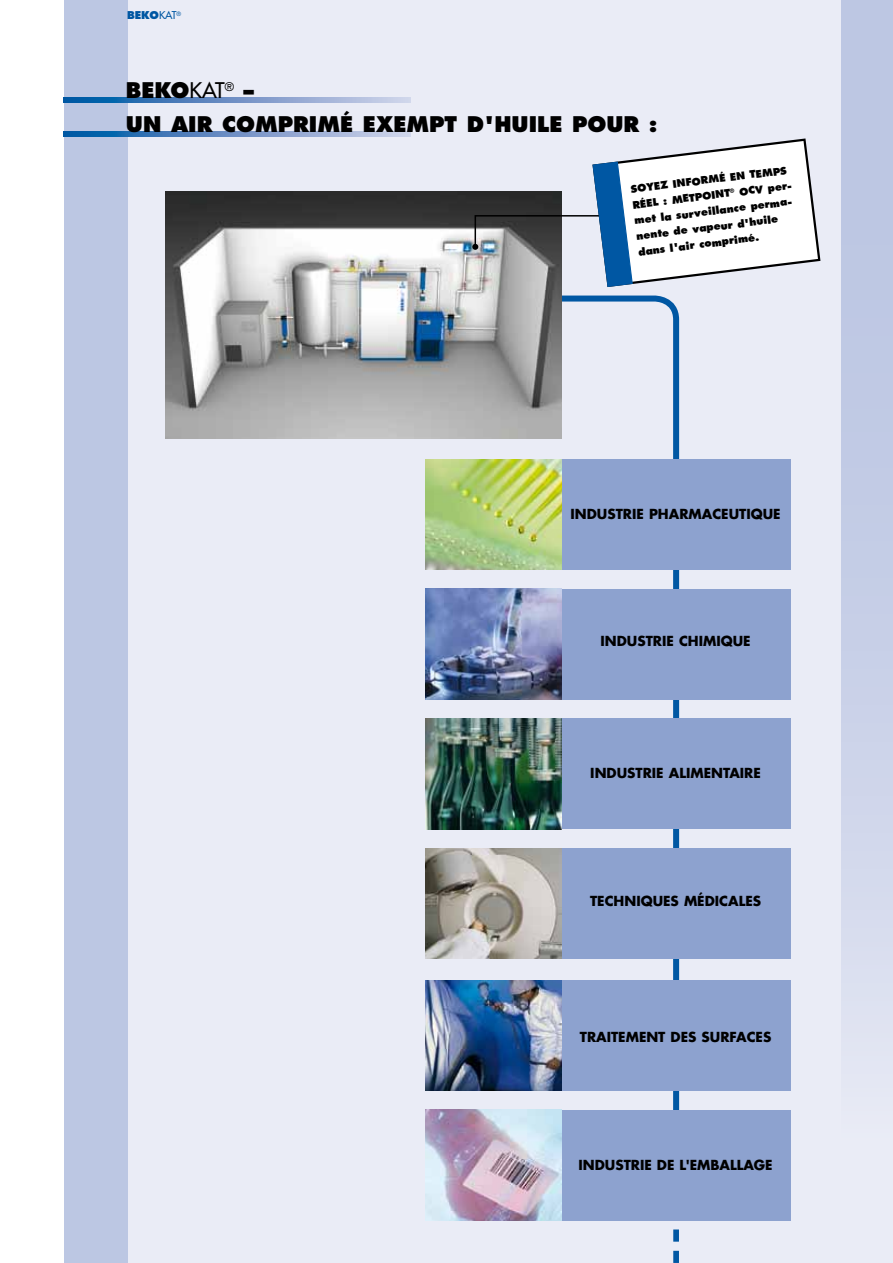
<style>
.page{position:relative;width:893px;height:1263px;background:#fff}
.page>*{position:absolute;margin:0;border:0;box-sizing:border-box;transform-origin:0 0}
.t1{font:800 21px/34px "Futura Std";color:#000}
.t2{font:700 13.5px "Futura Std";color:#000}
.t3{font:800 10.5px "Futura Std";color:#0057a3}
.t4{font:800 10.2px/15.8px "Futura Std";color:#000}
.s1{font-weight:500}
</style>
<div class="page">
<div style="left:77px;top:0;width:816px;height:1263px;background:#eaecf6"></div>
<div style="left:64px;top:0;width:64px;height:1263px;background:#bcc7e3"></div>
<div style="left:842px;top:0;width:51px;height:1137px;background:linear-gradient(to bottom,#b4c0df,#dfe3f1)"></div>
<svg style="left:64px;top:98px;width:346px;height:4px"></svg>
<svg style="left:64px;top:132px;width:346px;height:4px"></svg>
<svg style="left:673px;top:1220px;width:6px;height:43px"></svg>
<svg style="left:487px;top:293px;width:195px;height:817px"></svg>
<div style="left:561px;top:1110px;width:230px;height:110px;background:#8da2cf"></div>
<img style="left:166px;top:192px;width:395px;height:246px">
<img style="left:425px;top:1110px;width:136px;height:110px">
<div style="left:561px;top:980px;width:230px;height:111px;background:#8da2cf"></div>
<img style="left:425px;top:980px;width:136px;height:111px">
<div style="left:561px;top:848px;width:230px;height:111px;background:#8da2cf"></div>
<img style="left:425px;top:848px;width:136px;height:111px">
<div style="left:561px;top:719px;width:230px;height:110px;background:#8da2cf"></div>
<img style="left:425px;top:719px;width:136px;height:110px">
<div style="left:561px;top:589px;width:230px;height:110px;background:#8da2cf"></div>
<img style="left:425px;top:589px;width:136px;height:110px">
<div style="left:561px;top:459px;width:230px;height:111px;background:#8da2cf"></div>
<img style="left:425px;top:459px;width:136px;height:111px">
<svg style="left:472px;top:138px;width:349px;height:150px"></svg>
<p class="t3" style="left:127px;top:9px;width:56px">BEKO<span class="s1">KAT</span><sup>®</sup></p>
<h1 class="t1" style="left:126px;top:73px;width:533px">BEKO<span class="s1">KAT</span><sup>®</sup> –<br>UN AIR COMPRIMé EXEMPT D'HUILE POUR :</h1>
<p class="t4" style="left:630px;top:181px;width:162px;rotate:-7deg">SOYEZ INFORMÉ EN TEMPS<br>RÉEL : METPOINT<sup>®</sup> OCV per&shy;met la surveillance perma&shy;nente de vapeur d'huile dans l'air comprimé.</p>
<p class="t2" style="left:570px;top:505px;width:212px">INDUSTRIE PHARMACEUTIQUE</p>
<p class="t2" style="left:600px;top:632px;width:152px">INDUSTRIE CHIMIQUE</p>
<p class="t2" style="left:590px;top:764px;width:172px">INDUSTRIE ALIMENTAIRE</p>
<p class="t2" style="left:590px;top:892px;width:173px">TECHNIQUES MéDICALES</p>
<p class="t2" style="left:580px;top:1028px;width:193px">TRAITEMENT DES SURFACES</p>
<p class="t2" style="left:578px;top:1155px;width:196px">INDUSTRIE DE L'EMBALLAGE</p>
</div>
